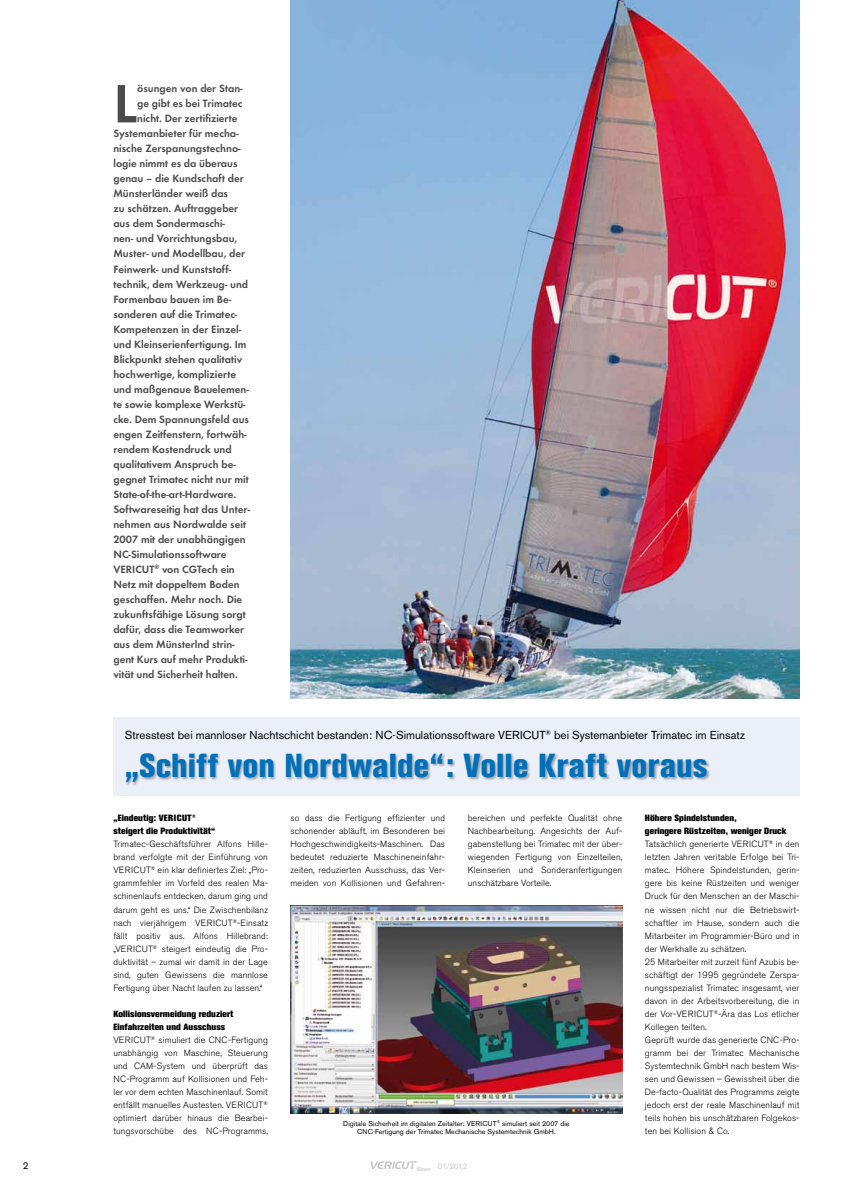
<style>
.page{position:relative;width:842px;height:1191px;background:#fff}
.page>*{position:absolute;margin:0;border:0;box-sizing:border-box;transform-origin:0 0}
.t1{font:600 56px "Futura T";color:#4b4b4d}
.t2{font:800 condensed 33px "Akzidenz Grotesk BE";color:#0071b9}
.t3{font:11.5px "Akzidenz Grotesk BE";color:#000}
.t4{font:600 11px "Futura T";color:#4b4b4d}
.t5{font:10px "Akzidenz Grotesk BE";color:#000}
.t6{font:300 9px/13px "Akzidenz Grotesk BE";letter-spacing:.01em;color:#000;text-align:justify}
.t7{font:800 9px/13px "Akzidenz Grotesk BE";letter-spacing:.01em;color:#000}
.t8{font:8px "Akzidenz Grotesk BE";letter-spacing:-.02em;color:#c6c7c8}
.t9{font:7px/8.4px "Akzidenz Grotesk BE";letter-spacing:.01em;color:#000;text-align:center}
.s1{font-weight:800}
</style>
<div class="page">
<svg style="left:370px;top:1161px;width:48px;height:8px"></svg>
<img style="left:291px;top:0;width:508px;height:698px">
<img style="left:291px;top:906px;width:331px;height:207px">
<div style="left:113px;top:717px;width:686px;height:78px;background:#eaeff8"></div>
<div style="left:125px;top:753px;width:585px;height:32px;background:#000;opacity:.3"></div>
<h1 class="t1" style="left:113px;top:70px;width:25px">L</h1>
<p class="t4" style="left:137px;top:82px;width:107px">ösungen von der Stan-</p>
<p class="t4" style="left:137px;top:97px;width:107px">ge gibt es bei Trimatec</p>
<p class="t4" style="left:137px;top:112px;width:102px">nicht. Der zertifizierte</p>
<p class="t4" style="left:113px;top:127px;width:127px">Systemanbieter für mecha-</p>
<p class="t4" style="left:113px;top:142px;width:129px">nische Zerspanungstechno-</p>
<p class="t4" style="left:113px;top:157px;width:126px">logie nimmt es da überaus</p>
<p class="t4" style="left:113px;top:172px;width:132px">genau – die Kundschaft der</p>
<p class="t4" style="left:113px;top:187px;width:116px">Münsterländer weiß das</p>
<p class="t4" style="left:113px;top:202px;width:126px">zu schätzen. Auftraggeber</p>
<p class="t4" style="left:113px;top:217px;width:113px">aus dem Sondermaschi-</p>
<p class="t4" style="left:113px;top:232px;width:125px">nen- und Vorrichtungsbau,</p>
<p class="t4" style="left:113px;top:247px;width:133px">Muster- und Modellbau, der</p>
<p class="t4" style="left:113px;top:262px;width:119px">Feinwerk- und Kunststoff-</p>
<p class="t4" style="left:113px;top:277px;width:136px">technik, dem Werkzeug- und</p>
<p class="t4" style="left:113px;top:292px;width:119px">Formenbau bauen im Be-</p>
<p class="t4" style="left:113px;top:307px;width:126px">sonderen auf die Trimatec-</p>
<p class="t4" style="left:113px;top:322px;width:129px">Kompetenzen in der Einzel-</p>
<p class="t4" style="left:113px;top:337px;width:135px">und Kleinserienfertigung. Im</p>
<p class="t4" style="left:113px;top:352px;width:130px">Blickpunkt stehen qualitativ</p>
<p class="t4" style="left:113px;top:367px;width:124px">hochwertige, komplizierte</p>
<p class="t4" style="left:113px;top:382px;width:137px">und maßgenaue Bauelemen-</p>
<p class="t4" style="left:113px;top:397px;width:134px">te sowie komplexe Werkstü-</p>
<p class="t4" style="left:113px;top:412px;width:137px">cke. Dem Spannungsfeld aus</p>
<p class="t4" style="left:113px;top:427px;width:135px">engen Zeitfenstern, fortwäh-</p>
<p class="t4" style="left:113px;top:442px;width:120px">rendem Kostendruck und</p>
<p class="t4" style="left:113px;top:457px;width:124px">qualitativem Anspruch be-</p>
<p class="t4" style="left:113px;top:472px;width:137px">gegnet Trimatec nicht nur mit</p>
<p class="t4" style="left:113px;top:487px;width:124px">State-of-the-art-Hardware.</p>
<p class="t4" style="left:113px;top:502px;width:138px">Softwareseitig hat das Unter-</p>
<p class="t4" style="left:113px;top:517px;width:134px">nehmen aus Nordwalde seit</p>
<p class="t4" style="left:113px;top:532px;width:134px">2007 mit der unabhängigen</p>
<p class="t4" style="left:113px;top:547px;width:115px">NC-Simulationssoftware</p>
<p class="t4" style="left:113px;top:562px;width:123px">VERICUT<sup>®</sup> von CGTech ein</p>
<p class="t4" style="left:113px;top:577px;width:128px">Netz mit doppeltem Boden</p>
<p class="t4" style="left:113px;top:592px;width:130px">geschaffen. Mehr noch. Die</p>
<p class="t4" style="left:113px;top:607px;width:134px">zukunftsfähige Lösung sorgt</p>
<p class="t4" style="left:113px;top:622px;width:132px">dafür, dass die Teamworker</p>
<p class="t4" style="left:113px;top:637px;width:123px">aus dem Münsterlnd strin-</p>
<p class="t4" style="left:113px;top:652px;width:136px">gent Kurs auf mehr Produkti-</p>
<p class="t4" style="left:113px;top:667px;width:126px">vität und Sicherheit halten.</p>
<p class="t3" style="left:125px;top:727px;width:621px">Stresstest bei mannloser Nachtschicht bestanden: NC-Simulationssoftware VERICUT<sup>®</sup> bei Systemanbieter Trimatec im Einsatz</p>
<h2 class="t2" style="left:125px;top:746px;width:584px">„Schiff von Nordwalde“: Volle Kraft voraus</h2>
<p class="t7" style="left:113px;top:811px;width:103px">„Eindeutig: VERICUT<sup>® </sup>steigert die Produktivität“</p>
<p class="t6" style="left:113px;top:838px;width:156px">Trimatec-Geschäftsführer Alfons Hille&shy;brand verfolgte mit der Einführung von VERICUT<sup>®</sup> ein klar definiertes Ziel: „Pro&shy;grammfehler im Vorfeld des realen Ma&shy;schinenlaufs entdecken, darum ging und darum geht es uns.“ Die Zwischenbilanz nach vierjährigem VERICUT<sup>®</sup>-Einsatz fällt positiv aus. Alfons Hillebrand: „VERICUT<sup>®</sup> steigert eindeutig die Pro&shy;duktivität – zumal wir damit in der Lage sind, guten Gewissens die mannlose Fertigung über Nacht laufen zu lassen.“</p>
<p class="t6" style="left:113px;top:1007px;width:156px;text-align:left"><span class="s1">Kollisionsvermeidung reduziert Einfahrzeiten und Ausschuss </span>VERICUT<sup>®</sup> simuliert die CNC-Fertigung unabhängig von Maschine, Steuerung und CAM-System und überprüft das NC-Programm auf Kollisionen und Feh&shy;ler vor dem echten Maschinenlauf. Somit entfällt manuelles Austesten. VERICUT<sup>® </sup>optimiert darüber hinaus die Bearbei&shy;tungsvorschübe des NC-Programms,</p>
<p class="t6" style="left:291px;top:811px;width:156px">so dass die Fertigung effizienter und schonender abläuft, im Besonderen bei Hochgeschwindigkeits-Maschinen. Das bedeutet reduzierte Maschineneinfahr&shy;zeiten, reduzierten Ausschuss, das Ver&shy;meiden von Kollisionen und Gefahren-</p>
<p class="t6" style="left:468px;top:811px;width:156px">bereichen und perfekte Qualität ohne Nachbearbeitung. Angesichts der Auf&shy;gabenstellung bei Trimatec mit der über&shy;wiegenden Fertigung von Einzelteilen, Kleinserien und Sonderanfertigungen unschätzbare Vorteile.</p>
<p class="t6" style="left:645px;top:812px;width:156px;text-align:left"><span class="s1">Höhere Spindelstunden,<br>geringere Rüstzeiten, weniger Druck </span>Tatsächlich generierte VERICUT<sup>®</sup> in den letzten Jahren veritable Erfolge bei Tri&shy;matec. Höhere Spindelstunden, gerin&shy;gere bis keine Rüstzeiten und weniger Druck für den Menschen an der Maschi&shy;ne wissen nicht nur die Betriebswirt&shy;schaftler im Hause, sondern auch die Mitarbeiter im Programmier-Büro und in der Werkhalle zu schätzen.<br>25 Mitarbeiter mit zurzeit fünf Azubis be&shy;schäftigt der 1995 gegründete Zerspa&shy;nungsspezialist Trimatec insgesamt, vier davon in der Arbeitsvorbereitung, die in der Vor-VERICUT<sup>®</sup>-Ära das Los etlicher Kollegen teilten.<br>Geprüft wurde das generierte CNC-Pro&shy;gramm bei der Trimatec Mechanische Systemtechnik GmbH nach bestem Wis&shy;sen und Gewissen – Gewissheit über die De-facto-Qualität des Programms zeigte jedoch erst der reale Maschinenlauf mit teils hohen bis unschätzbaren Folgekos&shy;ten bei Kollision &amp; Co.</p>
<p class="t9" style="left:343px;top:1119px;width:228px">Digitale Sicherheit im digitalen Zeitalter: VERICUT<sup>®</sup> simuliert seit 2007 die<br>CNC-Fertigung der Trimatec Mechanische Systemtechnik GmbH.</p>
<p class="t5" style="left:23px;top:1159px;width:7px">2</p>
<p class="t8" style="left:416px;top:1161px;width:53px"><sub>News</sub> 01/2012</p>
</div>
